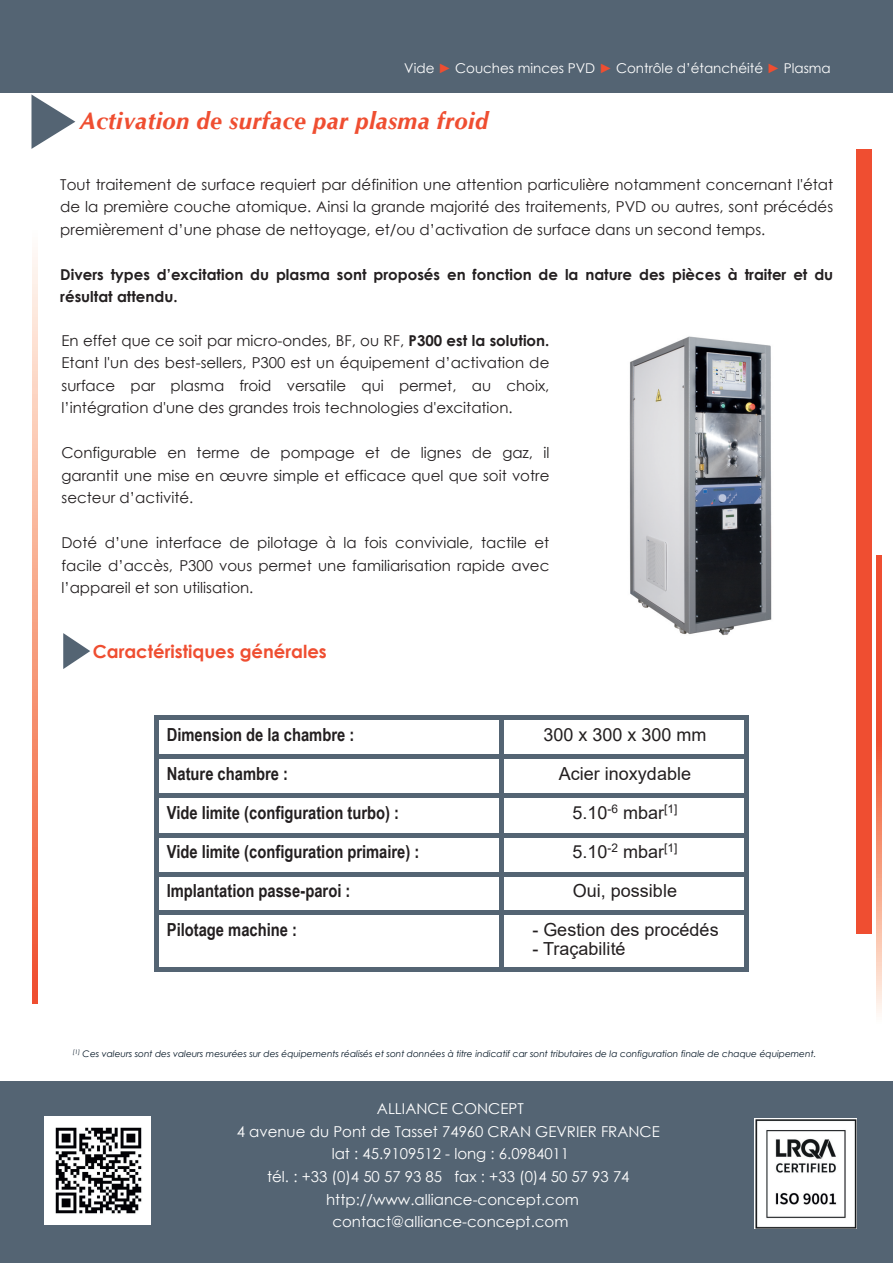
<style>
.page{position:relative;width:893px;height:1263px;background:#fff}
.page>*{position:absolute;margin:0;border:0;box-sizing:border-box;transform-origin:0 0}
.t1{font:italic 700 24px "CG Omega";letter-spacing:.01em;color:#ef4e31}
.t2{font:700 18px/39px "Arial Narrow";color:#231f20}
.t3{font:18px/39px "Arial";color:#231f20;text-align:center}
.t4{font:700 18px "Century Gothic";color:#ef4e31}
.t5{font:15px/22.5px "Century Gothic";color:#231f20;text-align:justify}
.t6{font:15px/22.5px "Century Gothic";color:#fff;text-align:center}
.t7{font:700 15px/22.5px "Century Gothic";color:#231f20}
.t8{font:13.5px "Century Gothic";color:#fff}
.t9{font:italic 9px "Century Gothic";color:#001322}
.s1{color:#ef4e31}
.s2{font-weight:700}
</style>
<div class="page">
<div style="left:0;top:0;width:893px;height:93px;background:#546473"></div>
<div style="left:0;top:1081px;width:893px;height:182px;background:#546473"></div>
<img style="left:755px;top:1119px;width:102px;height:109px">
<img style="left:44px;top:1117px;width:106px;height:108px">
<svg style="left:32px;top:95px;width:43px;height:54px"></svg>
<img style="left:629px;top:336px;width:143px;height:300px">
<svg style="left:63px;top:633px;width:27px;height:36px"></svg>
<div style="left:856px;top:149px;width:16px;height:785px;background:#ef4e31"></div>
<svg style="left:876px;top:556px;width:6px;height:457px;background:#f38064"></svg>
<svg style="left:32px;top:253px;width:6px;height:751px;background:#f7a186"></svg>
<hr style="left:154px;top:715px;width:4px;height:256px;background:#546473">
<hr style="left:155px;top:715px;width:593px;height:4px;background:#546473">
<div style="left:157px;top:754px;width:591px;height:5px;background:#546473"></div>
<div style="left:155px;top:833px;width:592px;height:5px;background:#546473"></div>
<hr style="left:157px;top:793px;width:588px;height:4px;background:#546473">
<div style="left:154px;top:910px;width:593px;height:5px;background:#546473"></div>
<hr style="left:156px;top:872px;width:592px;height:4px;background:#546473">
<hr style="left:156px;top:967px;width:591px;height:4px;background:#546473">
<hr style="left:744px;top:715px;width:4px;height:256px;background:#546473">
<hr style="left:500px;top:717px;width:4px;height:250px;background:#546473">
<p class="t8" style="left:404px;top:59px;width:428px">Vide <span class="s1">►</span> Couches minces PVD <span class="s1">►</span> Contrôle d’étanchéité <span class="s1">►</span> Plasma</p>
<h1 class="t1" style="left:80px;top:107px;width:410px">Activation de surface par plasma froid</h1>
<p class="t5" style="left:60px;top:172px;width:774px">Tout traitement de surface requiert par définition une attention particulière notamment concernant l'état de la première couche atomique. Ainsi la grande majorité des traitements, PVD ou autres, sont précédés premièrement d’une phase de nettoyage, et/ou d’activation de surface dans un second temps.</p>
<p class="t7" style="left:60px;top:262px;width:774px">Divers types d’excitation du plasma sont proposés en fonction de la nature des pièces à traiter et du résultat attendu.</p>
<p class="t5" style="left:62px;top:328px;width:489px">En effet que ce soit par micro-ondes, BF, ou RF, <span class="s2">P300 est la solution.<br></span>Etant l'un des best-sellers, P300 est un équipement d’activation de surface par plasma froid versatile qui permet, au choix, l’intégration d'une des grandes trois technologies d'excitation.</p>
<p class="t5" style="left:62px;top:441px;width:489px">Configurable en terme de pompage et de lignes de gaz, il garantit une mise en œuvre simple et efficace quel que soit votre secteur d’activité.</p>
<p class="t5" style="left:62px;top:531px;width:489px">Doté d’une interface de pilotage à la fois conviviale, tactile et facile d’accès, P300 vous permet une familiarisation rapide avec l’appareil et son utilisation.</p>
<p class="t4" style="left:93px;top:640px;width:236px">Caractéristiques générales</p>
<p class="t2" style="left:167px;top:715px;width:254px">Dimension de la chambre :<br>Nature chambre :<br>Vide limite (configuration turbo) :<br>Vide limite (configuration primaire) :<br>Implantation passe-paroi :<br>Pilotage machine :</p>
<p class="t3" style="left:543px;top:715px;width:165px">300 x 300 x 300 mm<br>Acier inoxydable<br>5.10<sup>-6</sup> mbar<sup>[1]<br></sup>5.10<sup>-2</sup> mbar<sup>[1]<br></sup>Oui, possible</p>
<p class="t3" style="left:532px;top:910px;width:188px">- Gestion des procédés</p>
<p class="t3" style="left:532px;top:929px;width:95px">- Traçabilité</p>
<p class="t9" style="left:73px;top:1048px;width:745px"><sup>[1]</sup> Ces valeurs sont des valeurs mesurées sur des équipements réalisés et sont données à titre indicatif car sont tributaires de la configuration finale de chaque équipement.</p>
<p class="t6" style="left:237px;top:1097px;width:424px">ALLIANCE CONCEPT<br>4 avenue du Pont de Tasset 74960 CRAN GEVRIER FRANCE lat : 45.9109512 - long : 6.0984011<br>tél. : +33 (0)4 50 57 93 85 fax : +33 (0)4 50 57 93 74 http://www.alliance-concept.com contact@alliance-concept.com</p>
</div>
